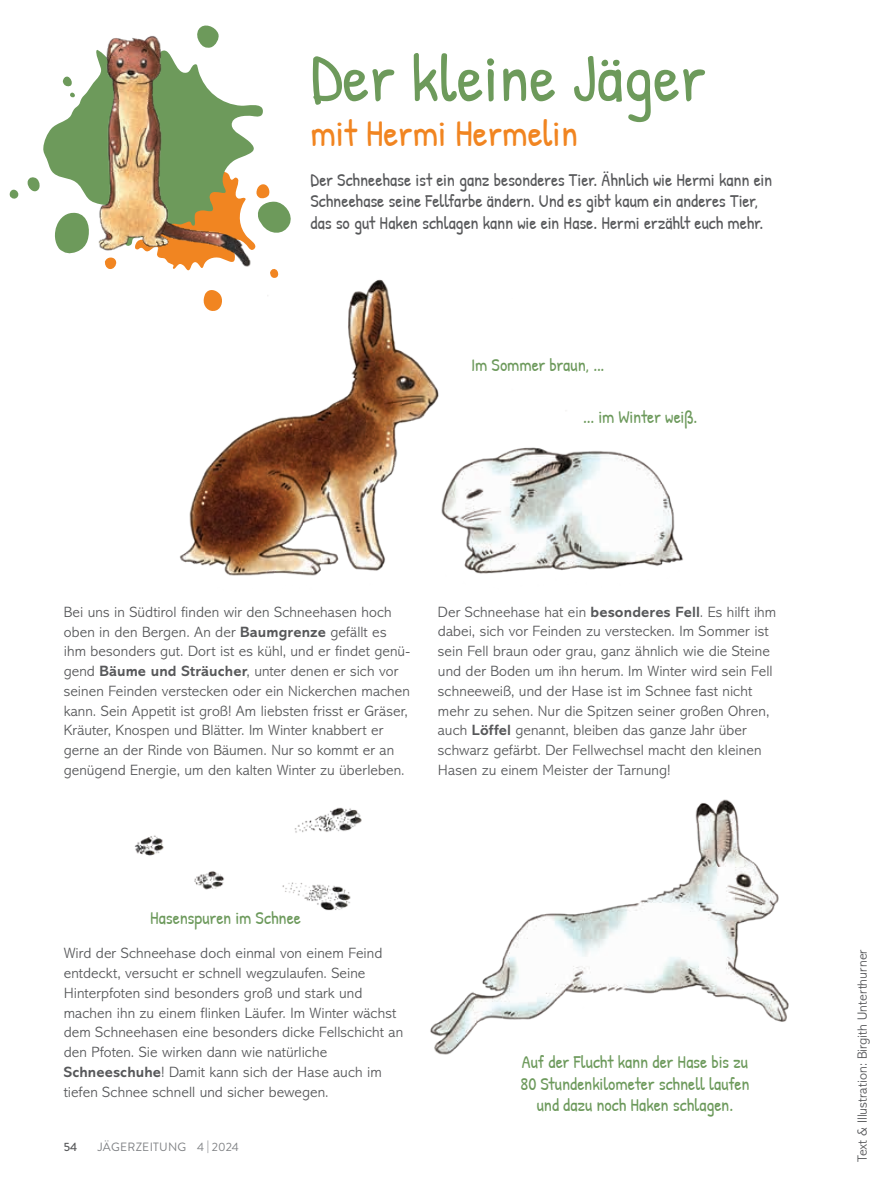
<style>
.page{position:relative;width:893px;height:1191px;background:#fff}
.page>*{position:absolute;margin:0;border:0;box-sizing:border-box;transform-origin:0 0}
.t1{font:67.5px "Patrick Hand";color:#6d9a5b}
.t2{font:37.5px "Patrick Hand";color:#f18521}
.t3{font:18px/21.6px "Patrick Hand";letter-spacing:-.005em;color:#57585a}
.t4{font:18px/21.6px "Patrick Hand";letter-spacing:-.005em;color:#6c995b;text-align:center}
.t5{font:300 15px/19.8px "Abadi MT Std";letter-spacing:.005em;color:#57585a}
.t6{font:300 13.5px "Abadi MT Std";color:#57585a}
.t7{font:12px "Brandon Grotesque";letter-spacing:.02em;color:#808285}
.t8{font:500 12px "Brandon Grotesque";color:#57585a}
.s1{font-weight:700}
</style>
<div class="page">
<svg style="left:43px;top:81px;width:32px;height:101px"></svg>
<svg style="left:54px;top:212px;width:21px;height:42px"></svg>
<svg style="left:9px;top:177px;width:31px;height:22px"></svg>
<svg style="left:263px;top:184px;width:28px;height:49px"></svg>
<svg style="left:63px;top:76px;width:12px;height:22px"></svg>
<img style="left:75px;top:25px;width:188px;height:244px">
<img style="left:430px;top:799px;width:359px;height:256px">
<img style="left:150px;top:264px;width:533px;height:312px">
<img style="left:134px;top:807px;width:228px;height:104px">
<h1 class="t1" style="left:310px;top:31px;width:397px">Der kleine Jäger</h1>
<h2 class="t2" style="left:310px;top:107px;width:269px">mit Hermi Hermelin</h2>
<p class="t3" style="left:310px;top:168px;width:463px">Der Schneehase ist ein ganz besonderes Tier. Ähnlich wie Hermi kann ein<br>Schneehase seine Fellfarbe ändern. Und es gibt kaum ein anderes Tier, das so gut Haken schlagen kann wie ein Hase. Hermi erzählt euch mehr.</p>
<p class="t4" style="left:471px;top:354px;width:135px">Im Sommer braun, ...</p>
<p class="t4" style="left:583px;top:405px;width:116px">... im Winter weiß.</p>
<p class="t5" style="left:64px;top:602px;width:348px">Bei uns in Südtirol finden wir den Schneehasen hoch oben in den Bergen. An der <span class="s1">Baumgrenze</span> gefällt es ihm besonders gut. Dort ist es kühl, und er findet genü&shy;gend <span class="s1">Bäume und Sträucher</span>, unter denen er sich vor seinen Feinden verstecken oder ein Nickerchen machen kann. Sein Appetit ist groß! Am liebsten frisst er Gräser, Kräuter, Knospen und Blätter. Im Winter knabbert er gerne an der Rinde von Bäumen. Nur so kommt er an genügend Energie, um den kalten Winter zu überleben.</p>
<p class="t5" style="left:438px;top:602px;width:340px">Der Schneehase hat ein <span class="s1">besonderes Fell</span>. Es hilft ihm dabei, sich vor Feinden zu verstecken. Im Sommer ist sein Fell braun oder grau, ganz ähnlich wie die Steine und der Boden um ihn herum. Im Winter wird sein Fell schneeweiß, und der Hase ist im Schnee fast nicht mehr zu sehen. Nur die Spitzen seiner großen Ohren, auch <span class="s1">Löffel</span> genannt, bleiben das ganze Jahr über schwarz gefärbt. Der Fellwechsel macht den kleinen Hasen zu einem Meister der Tarnung!</p>
<p class="t4" style="left:150px;top:907px;width:152px">Hasenspuren im Schnee</p>
<p class="t5" style="left:64px;top:943px;width:341px">Wird der Schneehase doch einmal von einem Feind entdeckt, versucht er schnell wegzulaufen. Seine Hinterpfoten sind besonders groß und stark und machen ihn zu einem flinken Läufer. Im Winter wächst dem Schneehasen eine besonders dicke Fellschicht an den Pfoten. Sie wirken dann wie natürliche <span class="s1">Schneeschuhe</span>! Damit kann sich der Hase auch im tiefen Schnee schnell und sicher bewegen.</p>
<p class="t8" style="left:64px;top:1138px;width:15px">54</p>
<p class="t7" style="left:98px;top:1139px;width:142px">JÄGERZEITUNG 4 | 2024</p>
<p class="t4" style="left:520px;top:1050px;width:231px">Auf der Flucht kann der Hase bis zu<br>80 Stundenkilometer schnell laufen und dazu noch Haken schlagen.</p>
<p class="t6" style="left:855px;top:1162px;width:214px;rotate:-90deg">Text &amp; Illustration: Birgith Unterthurner</p>
</div>
